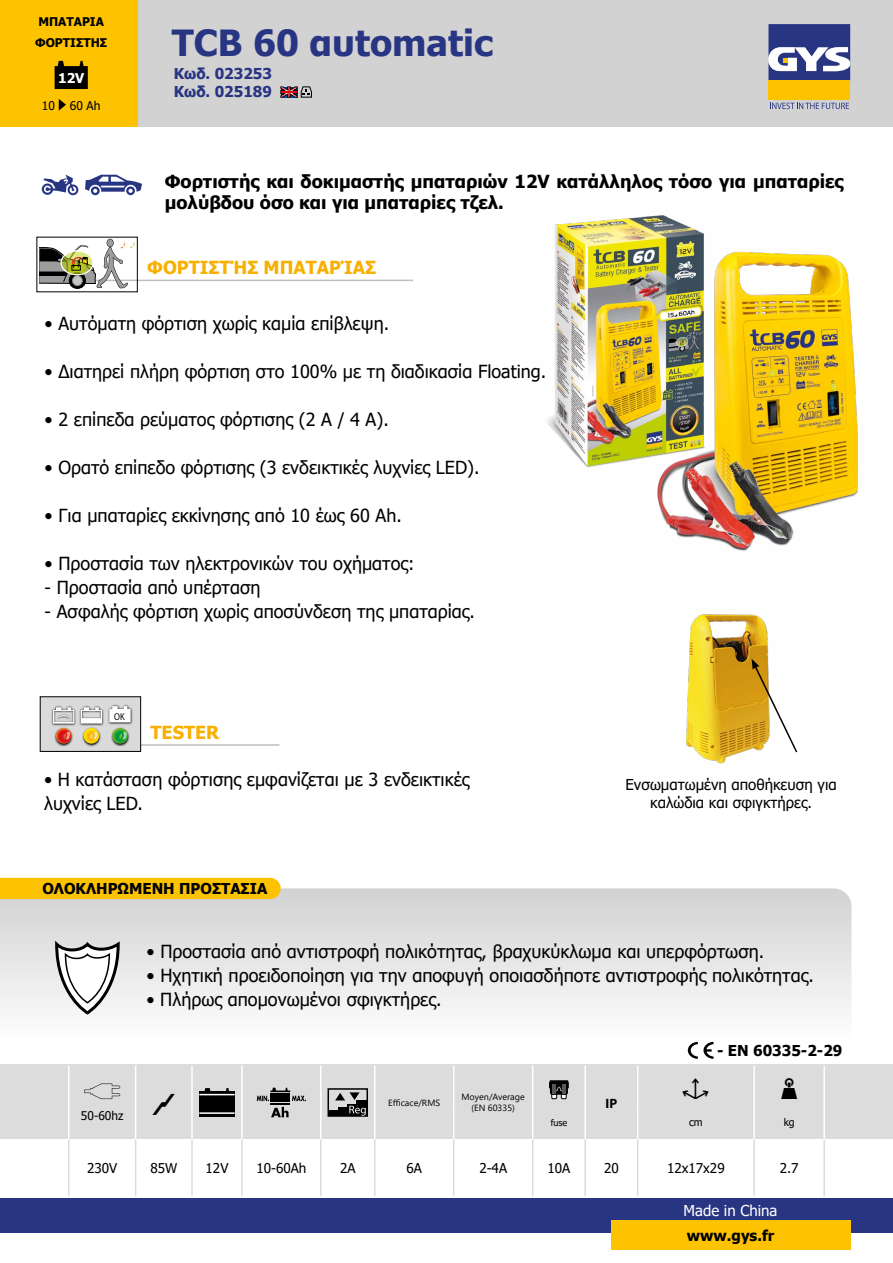
<style>
.page{position:relative;width:893px;height:1263px;background:#fff}
.page>*{position:absolute;margin:0;border:0;box-sizing:border-box;transform-origin:0 0}
.t1{font:700 36px "Tahoma";color:#283583}
.t2{font:18px/24px "Tahoma";color:#000}
.t3{font:700 18px/21px "Tahoma";color:#000}
.t4{font:700 18px "Tahoma";color:#f8b000}
.t5{font:15px/18px "Tahoma";color:#000;text-align:center}
.t6{font:700 15px "Tahoma";color:#000}
.t7{font:700 15px/18px "Tahoma";color:#283583}
.t8{font:15px "Tahoma";color:#fff}
.t9{font:13.5px "Tahoma";color:#000}
.t10{font:700 13.5px "Tahoma";color:#fff}
.t11{font:700 13.5px "Myriad Pro";color:#000}
.t12{font:700 12px/21px "Tahoma";color:#000}
.t13{font:12px "Tahoma";color:#000}
.t14{font:10.5px "Tahoma";color:#000}
.t15{font:700 expanded 10.05px "Swiss 721 BT";color:#000;scale:.85 1}
.t16{font:9px/10.8px "Segoe UI";color:#000;text-align:center}
.t17{font:9px "Tahoma";color:#000}
</style>
<div class="page">
<svg style="left:0;top:888px;width:851px;height:164px"></svg>
<div style="left:0;top:878px;width:281px;height:21px;background:#fdc300"></div>
<svg style="left:54px;top:937px;width:67px;height:79px"></svg>
<div style="left:137px;top:0;width:756px;height:127px;background:#d2d2d2"></div>
<div style="left:0;top:1198px;width:893px;height:34px;background:#283583"></div>
<div style="left:768px;top:81px;width:82px;height:19px;background:#fdc300"></div>
<svg style="left:768px;top:24px;width:82px;height:57px;background:#676ea1"></svg>
<svg style="left:770px;top:103px;width:79px;height:6px"></svg>
<div style="left:0;top:0;width:137px;height:127px;background:#fdc300"></div>
<div style="left:611px;top:1220px;width:239px;height:30px;background:#fdc300"></div>
<img style="left:546px;top:215px;width:311px;height:336px">
<div style="left:0;top:1064px;width:893px;height:75px;background:#dcdcdc"></div>
<svg style="left:136px;top:1139px;width:503px;height:57px"></svg>
<hr style="left:135px;top:1065px;width:1px;height:40px;background:#fff">
<hr style="left:191px;top:1065px;width:2px;height:40px;background:#fff">
<hr style="left:241px;top:1065px;width:2px;height:40px;background:#fff">
<hr style="left:320px;top:1065px;width:2px;height:40px;background:#fff">
<hr style="left:374px;top:1065px;width:1px;height:40px;background:#fff">
<hr style="left:453px;top:1065px;width:1px;height:40px;background:#fff">
<hr style="left:532px;top:1065px;width:1px;height:40px;background:#fff">
<hr style="left:584px;top:1065px;width:2px;height:40px;background:#fff">
<hr style="left:637px;top:1065px;width:1px;height:40px;background:#fff">
<hr style="left:753px;top:1065px;width:2px;height:40px;background:#fff">
<hr style="left:135px;top:1105px;width:1px;height:34px;background:#fff">
<hr style="left:191px;top:1105px;width:2px;height:34px;background:#fff">
<hr style="left:241px;top:1105px;width:2px;height:34px;background:#fff">
<hr style="left:320px;top:1105px;width:2px;height:34px;background:#fff">
<hr style="left:374px;top:1105px;width:1px;height:34px;background:#fff">
<hr style="left:453px;top:1105px;width:1px;height:34px;background:#fff">
<hr style="left:532px;top:1105px;width:1px;height:34px;background:#fff">
<hr style="left:584px;top:1105px;width:2px;height:34px;background:#fff">
<hr style="left:637px;top:1105px;width:1px;height:34px;background:#fff">
<hr style="left:753px;top:1105px;width:2px;height:34px;background:#fff">
<hr style="left:68px;top:1139px;width:2px;height:57px;background:#dcdcdc">
<hr style="left:135px;top:1139px;width:1px;height:57px;background:#dcdcdc">
<hr style="left:191px;top:1139px;width:2px;height:57px;background:#dcdcdc">
<hr style="left:241px;top:1139px;width:2px;height:57px;background:#dcdcdc">
<hr style="left:320px;top:1139px;width:2px;height:57px;background:#dcdcdc">
<hr style="left:374px;top:1139px;width:1px;height:57px;background:#dcdcdc">
<hr style="left:453px;top:1139px;width:1px;height:57px;background:#dcdcdc">
<hr style="left:532px;top:1139px;width:1px;height:57px;background:#dcdcdc">
<hr style="left:584px;top:1139px;width:2px;height:57px;background:#dcdcdc">
<hr style="left:637px;top:1139px;width:1px;height:57px;background:#dcdcdc">
<hr style="left:753px;top:1139px;width:2px;height:57px;background:#dcdcdc">
<hr style="left:68px;top:1065px;width:2px;height:40px;background:#fff">
<hr style="left:68px;top:1105px;width:2px;height:34px;background:#fff">
<hr style="left:823px;top:1139px;width:2px;height:57px;background:#dcdcdc">
<hr style="left:823px;top:1065px;width:2px;height:40px;background:#fff">
<hr style="left:823px;top:1105px;width:2px;height:34px;background:#fff">
<svg style="left:84px;top:1083px;width:36px;height:16px"></svg>
<div style="left:199px;top:1091px;width:36px;height:26px;background:#000"></div>
<hr style="left:199px;top:1112px;width:36px;height:2px;background:#fff">
<hr style="left:199px;top:1094px;width:36px;height:1px;background:#fff">
<svg style="left:204px;top:1088px;width:7px;height:3px"></svg>
<svg style="left:271px;top:1107px;width:18px;height:10px"></svg>
<hr style="left:270px;top:1103px;width:20px;height:2px;background:#000">
<div style="left:270px;top:1093px;width:20px;height:9px;background:#000"></div>
<svg style="left:257px;top:1088px;width:49px;height:13px"></svg>
<div style="left:327px;top:1088px;width:41px;height:29px;border:2px solid #000"></div>
<div style="left:328px;top:1111px;width:10px;height:5px;background:#000"></div>
<div style="left:338px;top:1107px;width:10px;height:9px;background:#000"></div>
<svg style="left:348px;top:1104px;width:9px;height:11px"></svg>
<div style="left:357px;top:1100px;width:10px;height:16px;background:#000"></div>
<svg style="left:349px;top:1106px;width:17px;height:10px"></svg>
<svg style="left:335px;top:1092px;width:25px;height:8px"></svg>
<svg style="left:549px;top:1080px;width:19px;height:19px"></svg>
<img style="left:686px;top:614px;width:83px;height:150px">
<svg style="left:752px;top:659px;width:46px;height:95px"></svg>
<svg style="left:42px;top:175px;width:36px;height:20px"></svg>
<svg style="left:85px;top:175px;width:57px;height:20px"></svg>
<svg style="left:688px;top:1042px;width:25px;height:17px"></svg>
<svg style="left:55px;top:61px;width:33px;height:28px"></svg>
<svg style="left:59px;top:99px;width:7px;height:12px"></svg>
<svg style="left:281px;top:86px;width:31px;height:12px"></svg>
<hr style="left:45px;top:280px;width:368px;height:1px;background:#bebebe">
<hr style="left:45px;top:744px;width:234px;height:2px;background:#bebebe">
<div style="left:40px;top:697px;width:101px;height:54px;background:#dadada"></div>
<div style="left:40px;top:696px;width:101px;height:56px;border:1px solid #000"></div>
<img style="left:51px;top:704px;width:82px;height:43px">
<svg style="left:53px;top:707px;width:21px;height:17px"></svg>
<svg style="left:81px;top:707px;width:21px;height:17px"></svg>
<svg style="left:109px;top:706px;width:22px;height:16px"></svg>
<svg style="left:84px;top:728px;width:15px;height:16px"></svg>
<svg style="left:89px;top:732px;width:8px;height:8px"></svg>
<svg style="left:56px;top:728px;width:16px;height:16px"></svg>
<svg style="left:62px;top:732px;width:8px;height:8px"></svg>
<svg style="left:112px;top:728px;width:16px;height:16px"></svg>
<svg style="left:119px;top:732px;width:8px;height:8px"></svg>
<img style="left:44px;top:288px;width:64px;height:5px">
<svg style="left:40px;top:239px;width:95px;height:49px"></svg>
<p class="t12" style="left:35px;top:12px;width:73px">ΜΠΑΤΑΡΙΑ<br>ΦΟΡΤΙΣΤΗΣ</p>
<p class="t10" style="left:58px;top:69px;width:28px">12V</p>
<p class="t13" style="left:42px;top:98px;width:60px">10 60 Ah</p>
<h1 class="t1" style="left:172px;top:18px;width:323px">TCB 60 αυtomatic</h1>
<p class="t7" style="left:174px;top:66px;width:100px">Κωδ. 023253<br>Κωδ. 025189</p>
<p class="t3" style="left:165px;top:172px;width:680px">Φορτιστής και δοκιμαστής μπαταριών 12V κατάλληλος τόσο για μπαταρίες μολύβδου όσο και για μπαταρίες τζελ.</p>
<p class="t4" style="left:147px;top:255px;width:230px">ΦΟΡΤΙΣΤΉΣ ΜΠΑΤΑΡΊΑΣ</p>
<p class="t2" style="left:45px;top:312px;width:346px">• Αυτόματη φόρτιση χωρίς καμία επίβλεψη.</p>
<p class="t2" style="left:45px;top:360px;width:503px">• Διατηρεί πλήρη φόρτιση στο 100% με τη διαδικασία Floating.</p>
<p class="t2" style="left:45px;top:408px;width:346px">• 2 επίπεδα ρεύματος φόρτισης (2 A / 4 A).</p>
<p class="t2" style="left:45px;top:456px;width:436px">• Ορατό επίπεδο φόρτισης (3 ενδεικτικές λυχνίες LED).</p>
<p class="t2" style="left:45px;top:504px;width:359px">• Για μπαταρίες εκκίνησης από 10 έως 60 Ah.</p>
<p class="t2" style="left:45px;top:552px;width:371px">• Προστασία των ηλεκτρονικών του οχήματος:</p>
<p class="t2" style="left:45px;top:576px;width:217px">- Προστασία από υπέρταση</p>
<p class="t2" style="left:45px;top:600px;width:432px">- Ασφαλής φόρτιση χωρίς αποσύνδεση της μπαταρίας.</p>
<p class="t15" style="left:114px;top:710px;width:14px">OK</p>
<p class="t4" style="left:151px;top:720px;width:70px">TESTER</p>
<p class="t2" style="left:44px;top:768px;width:427px">• Η κατάσταση φόρτισης εμφανίζεται με 3 ενδεικτικές λυχνίες LED.</p>
<p class="t6" style="left:42px;top:878px;width:226px">ΟΛΟΚΛΗΡΩΜΈΝΗ ΠΡΟΣΤΑΣΊΑ</p>
<p class="t5" style="left:625px;top:777px;width:213px">Ενσωματωμένη αποθήκευση για καλώδια και σφιγκτήρες.</p>
<p class="t2" style="left:147px;top:941px;width:619px">• Προστασία από αντιστροφή πολικότητας, βραχυκύκλωμα και υπερφόρτωση.</p>
<p class="t2" style="left:147px;top:965px;width:669px">• Ηχητική προειδοποίηση για την αποφυγή οποιασδήποτε αντιστροφής πολικότητας.</p>
<p class="t2" style="left:146px;top:989px;width:297px">• Πλήρως απομονωμένοι σφιγκτήρες.</p>
<p class="t13" style="left:81px;top:1108px;width:44px">50-60hz</p>
<p class="t16" style="left:388px;top:1096px;width:53px">Efficace/RMS</p>
<p class="t16" style="left:461px;top:1091px;width:65px">Moyen/Average (EN 60335)</p>
<p class="t11" style="left:606px;top:1094px;width:13px">IP</p>
<p class="t6" style="left:717px;top:1040px;width:127px">- EN 60335-2-29</p>
<p class="t17" style="left:551px;top:1116px;width:18px">fuse</p>
<p class="t14" style="left:689px;top:1115px;width:15px">cm</p>
<p class="t14" style="left:784px;top:1115px;width:13px">kg</p>
<p class="t9" style="left:87px;top:1159px;width:32px">230V</p>
<p class="t9" style="left:150px;top:1159px;width:28px">85W</p>
<p class="t9" style="left:206px;top:1159px;width:24px">12V</p>
<p class="t9" style="left:256px;top:1159px;width:52px">10-60Ah</p>
<p class="t9" style="left:340px;top:1159px;width:17px">2A</p>
<p class="t9" style="left:406px;top:1159px;width:17px">6A</p>
<p class="t9" style="left:479px;top:1159px;width:29px">2-4A</p>
<p class="t9" style="left:547px;top:1159px;width:24px">10A</p>
<p class="t9" style="left:604px;top:1159px;width:16px">20</p>
<p class="t9" style="left:667px;top:1159px;width:59px">12x17x29</p>
<p class="t9" style="left:780px;top:1159px;width:20px">2.7</p>
<p class="t8" style="left:684px;top:1200px;width:95px">Made in China</p>
<p class="t6" style="left:687px;top:1225px;width:89px">www.gys.fr</p>
</div>
